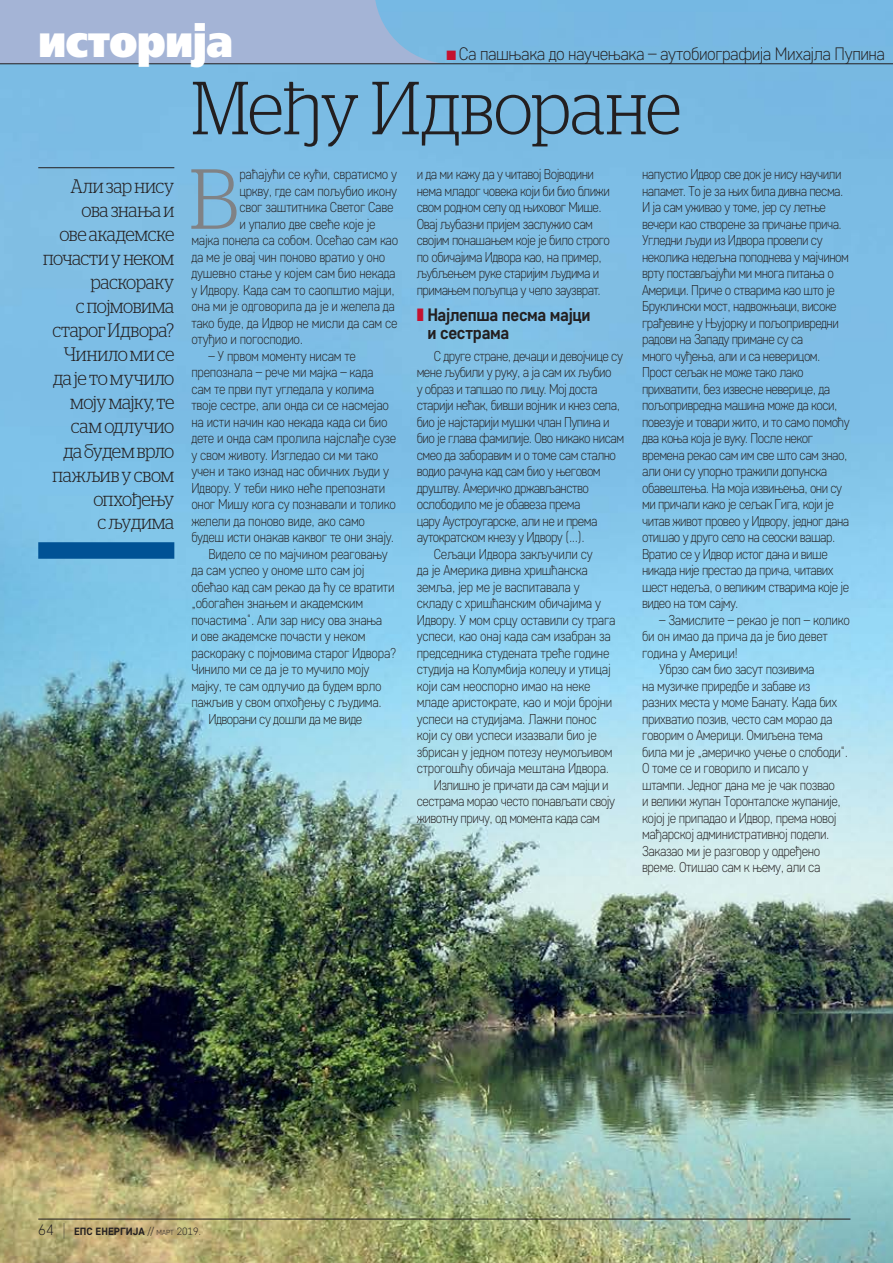
<style>
.page{position:relative;width:893px;height:1263px;background:#fff}
.page>*{position:absolute;margin:0;border:0;box-sizing:border-box;transform-origin:0 0}
.t1{font:300 84.9px "Stag LC";color:#808285}
.t2{font:300 75px "Stag LC";letter-spacing:-.01em;color:#231f20;scale:.9 1}
.t3{font:45px "Free Set Extra Bold C";letter-spacing:-.015em;color:#fff;scale:.9 1}
.t4{font:300 19.5px/24px "Stag LC";letter-spacing:-.02em;color:#231f20;text-align:right;scale:.9 1}
.t5{font:300 18px "Core Sans D25";letter-spacing:-.03em;color:#231f20;scale:.95 1}
.t6{font:700 18px/18px "Core Sans D55";letter-spacing:-.025em;color:#231f20;scale:.95 1}
.t7{font:300 14.25px/16.5px "Core Sans D25";letter-spacing:-.03em;color:#231f20;scale:.9 1}
.t8{font:700 10.5px "Core Sans D55";color:#231f20}
.s1{color:#c4122f}
.s2{font-family:"Core Sans D25";font-weight:300;font-size:15px}
.s3{font-family:"Core Sans D15";font-weight:100;font-size:18px}
.s4{font-family:"Core Sans D25";font-weight:300}
.s5{font-family:"Core Sans D25";font-weight:300;font-size:7.35px}
</style>
<div class="page">
<img style="left:0;top:0;width:893px;height:1263px">
<svg style="left:0;top:0;width:451px;height:64px;background:#9cb2d5"></svg>
<hr style="left:38px;top:1219px;width:812px;height:1px;background:#231f20">
<hr style="left:0;top:64px;width:893px;height:1px;background:#231f20">
<hr style="left:38px;top:167px;width:136px;height:1px;background:#231f20">
<div style="left:38px;top:542px;width:136px;height:17px;background:#005295"></div>
<h3 class="t3" style="left:38px;top:15px;width:217px">историја</h3>
<p class="t5" style="left:446px;top:43px;width:463px"><span class="s1">■</span> Са пашњака до научењака – аутобиографија Михајла Пупина</p>
<h2 class="t2" style="left:191px;top:53px;width:546px">Међу Идворане</h2>
<h3 class="t4" style="left:43px;top:173px;width:147px">Али зар нису ова знања и<br>ове академске почасти у неком раскораку<br>с појмовима старог Идвора?<br>Чинило ми се да је то мучило моју мајку, те сам одлучио<br>да будем врло пажљив у свом опхођењу<br>с људима</h3>
<h1 class="t1" style="left:189px;top:137px;width:52px">В</h1>
<p class="t7" style="left:239px;top:166px;width:177px">раћајући се кући, свратисмо у</p>
<p class="t7" style="left:239px;top:182px;width:177px">цркву, где сам пољубио икону</p>
<p class="t7" style="left:239px;top:199px;width:173px">свог заштитника Светог Саве</p>
<p class="t7" style="left:239px;top:215px;width:153px">и упалио две свеће које је</p>
<p class="t7" style="left:191px;top:232px;width:231px">мајка понела са собом. Осећао сам као</p>
<p class="t7" style="left:191px;top:248px;width:217px">да ме је овај чин поново вратио у оно</p>
<p class="t7" style="left:191px;top:265px;width:229px">душевно стање у којем сам био некада</p>
<p class="t7" style="left:191px;top:281px;width:228px">у Идвору. Када сам то саопштио мајци,</p>
<p class="t7" style="left:191px;top:298px;width:228px">она ми је одговорила да је и желела да</p>
<p class="t7" style="left:191px;top:314px;width:231px">тако буде, да Идвор не мисли да сам се</p>
<p class="t7" style="left:191px;top:331px;width:126px">отуђио и погосподио.</p>
<p class="t7" style="left:208px;top:347px;width:165px">– У првом моменту нисам те</p>
<p class="t7" style="left:191px;top:364px;width:204px">препознала – рече ми мајка – када</p>
<p class="t7" style="left:191px;top:380px;width:205px">сам те први пут угледала у колима</p>
<p class="t7" style="left:191px;top:397px;width:221px">твоје сестре, али онда си се насмејао</p>
<p class="t7" style="left:191px;top:413px;width:220px">на исти начин као некада када си био</p>
<p class="t7" style="left:191px;top:430px;width:229px">дете и онда сам пролила најслађе сузе</p>
<p class="t7" style="left:191px;top:446px;width:209px">у свом животу. Изгледао си ми тако</p>
<p class="t7" style="left:191px;top:463px;width:221px">учен и тако изнад нас обичних људи у</p>
<p class="t7" style="left:191px;top:479px;width:217px">Идвору. У теби нико неће препознати</p>
<p class="t7" style="left:191px;top:496px;width:229px">оног Мишу кога су познавали и толико</p>
<p class="t7" style="left:191px;top:512px;width:194px">желели да поново виде, ако само</p>
<p class="t7" style="left:191px;top:529px;width:227px">будеш исти онакав каквог те они знају.</p>
<p class="t7" style="left:208px;top:545px;width:201px">Видело се по мајчином реаговању</p>
<p class="t7" style="left:191px;top:562px;width:194px">да сам успео у ономе што сам јој</p>
<p class="t7" style="left:191px;top:578px;width:227px">обећао кад сам рекао да ћу се вратити</p>
<p class="t7" style="left:191px;top:595px;width:192px">„обогаћен знањем и академским</p>
<p class="t7" style="left:191px;top:611px;width:214px">почастима“. Али зар нису ова знања</p>
<p class="t7" style="left:191px;top:628px;width:195px">и ове академске почасти у неком</p>
<p class="t7" style="left:191px;top:644px;width:229px">раскораку с појмовима старог Идвора?</p>
<p class="t7" style="left:191px;top:661px;width:200px">Чинило ми се да је то мучило моју</p>
<p class="t7" style="left:191px;top:677px;width:213px">мајку, те сам одлучио да будем врло</p>
<p class="t7" style="left:191px;top:694px;width:213px">пажљив у свом опхођењу с људима.</p>
<p class="t7" style="left:208px;top:710px;width:173px">Идворани су дошли да ме виде</p>
<p class="t7" style="left:417px;top:166px;width:216px">и да ми кажу да у читавој Војводини нема младог човека који би био ближи свом родном селу од њиховог Мише.<br>Овај љубазни пријем заслужио сам својим понашањем које је било строго по обичајима Идвора као, на пример, љубљењем руке старијим људима и примањем пољупца у чело заузврат.</p>
<p class="t6" style="left:427px;top:305px;width:173px;text-indent:-11px"><span class="s1">❚</span> Најлепша песма мајци и сестрама</p>
<p class="t7" style="left:434px;top:347px;width:212px">С друге стране, дечаци и девојчице су</p>
<p class="t7" style="left:417px;top:364px;width:218px">мене љубили у руку, а ја сам их љубио</p>
<p class="t7" style="left:417px;top:380px;width:202px">у образ и тапшао по лицу. Мој доста</p>
<p class="t7" style="left:417px;top:397px;width:227px">старији нећак, бивши војник и кнез села,</p>
<p class="t7" style="left:417px;top:413px;width:216px">био је најстарији мушки члан Пупина и</p>
<p class="t7" style="left:417px;top:430px;width:232px">био је глава фамилије. Ово никако нисам</p>
<p class="t7" style="left:417px;top:446px;width:223px">смео да заборавим и о томе сам стално</p>
<p class="t7" style="left:417px;top:463px;width:206px">водио рачуна кад сам био у његовом</p>
<p class="t7" style="left:417px;top:479px;width:193px">друштву. Америчко држављанство</p>
<p class="t7" style="left:417px;top:496px;width:184px">ослободило ме је обавеза према</p>
<p class="t7" style="left:417px;top:512px;width:202px">цару Аустроугарске, али не и према</p>
<p class="t7" style="left:417px;top:529px;width:188px">аутократском кнезу у Идвору (...).</p>
<p class="t7" style="left:434px;top:545px;width:178px">Сељаци Идвора закључили су</p>
<p class="t7" style="left:417px;top:562px;width:192px">да је Америка дивна хришћанска</p>
<p class="t7" style="left:417px;top:578px;width:183px">земља, јер ме је васпитавала у</p>
<p class="t7" style="left:417px;top:595px;width:206px">складу с хришћанским обичајима у</p>
<p class="t7" style="left:417px;top:611px;width:222px">Идвору. У мом срцу оставили су трага</p>
<p class="t7" style="left:417px;top:628px;width:217px">успеси, као онај када сам изабран за</p>
<p class="t7" style="left:417px;top:644px;width:216px">председника студената треће године</p>
<p class="t7" style="left:417px;top:661px;width:217px">студија на Колумбија колеџу и утицај</p>
<p class="t7" style="left:417px;top:677px;width:195px">који сам неоспорно имао на неке</p>
<p class="t7" style="left:417px;top:694px;width:219px">младе аристократе, као и моји бројни</p>
<p class="t7" style="left:417px;top:710px;width:201px">успеси на студијама. Лажни понос</p>
<p class="t7" style="left:417px;top:727px;width:202px">који су ови успеси изазвали био је</p>
<p class="t7" style="left:417px;top:743px;width:219px">збрисан у једном потезу неумољивом</p>
<p class="t7" style="left:417px;top:760px;width:215px">строгошћу обичаја мештана Идвора.</p>
<p class="t7" style="left:434px;top:776px;width:196px">Излишно је причати да сам мајци и</p>
<p class="t7" style="left:417px;top:793px;width:222px">сестрама морао често понављати своју</p>
<p class="t7" style="left:417px;top:809px;width:205px">животну причу, од момента када сам</p>
<p class="t7" style="left:642px;top:166px;width:232px">напустио Идвор све док је нису научили напамет. То је за њих била дивна песма.<br>И ја сам уживао у томе, јер су летње вечери као створене за причање прича.<br>Угледни људи из Идвора провели су неколика недељна поподнева у мајчином врту постављајући ми многа питања о Америци. Приче о стварима као што је Бруклински мост, надвожњаци, високе грађевине у Њујорку и пољопривредни радови на Западу примане су са<br>много чуђења, али и са неверицом.<br>Прост сељак не може тако лако прихватити, без извесне неверице, да пољопривредна машина може да коси, повезује и товари жито, и то само помоћу два коња која је вуку. После неког времена рекао сам им све што сам знао, али они су упорно тражили допунска обавештења. На моја извињења, они су ми причали како је сељак Гига, који је читав живот провео у Идвору, једног дана отишао у друго село на сеоски вашар.<br>Вратио се у Идвор истог дана и више никада није престао да прича, читавих шест недеља, о великим стварима које је видео на том сајму.</p>
<p class="t7" style="left:659px;top:611px;width:213px">– Замислите – рекао је поп – колико</p>
<p class="t7" style="left:642px;top:628px;width:208px">би он имао да прича да је био девет</p>
<p class="t7" style="left:642px;top:644px;width:108px">година у Америци!</p>
<p class="t7" style="left:659px;top:661px;width:174px">Убрзо сам био засут позивима</p>
<p class="t7" style="left:642px;top:677px;width:189px">на музичке приредбе и забаве из</p>
<p class="t7" style="left:642px;top:694px;width:218px">разних места у моме Банату. Када бих</p>
<p class="t7" style="left:642px;top:710px;width:213px">прихватио позив, често сам морао да</p>
<p class="t7" style="left:642px;top:727px;width:202px">говорим о Америци. Омиљена тема</p>
<p class="t7" style="left:642px;top:743px;width:230px">била ми је „америчко учење о слободи“.</p>
<p class="t7" style="left:642px;top:760px;width:186px">О томе се и говорило и писало у</p>
<p class="t7" style="left:642px;top:776px;width:216px">штампи. Једног дана ме је чак позвао</p>
<p class="t7" style="left:642px;top:793px;width:222px">и велики жупан Торонталске жупаније,</p>
<p class="t7" style="left:642px;top:809px;width:218px">којој је припадао и Идвор, према новој</p>
<p class="t7" style="left:642px;top:826px;width:210px">мађарској административној подели.</p>
<p class="t7" style="left:642px;top:842px;width:199px">Заказао ми је разговор у одређено</p>
<p class="t7" style="left:642px;top:859px;width:200px">време. Отишао сам к њему, али са</p>
<p class="t8" style="left:38px;top:1225px;width:164px"><span class="s2">64</span> <span class="s3">|</span> ЕПС ЕНЕРГИЈА <span class="s4">//</span> <span class="s5">март</span> <span class="s4">2019.</span></p>
</div>
